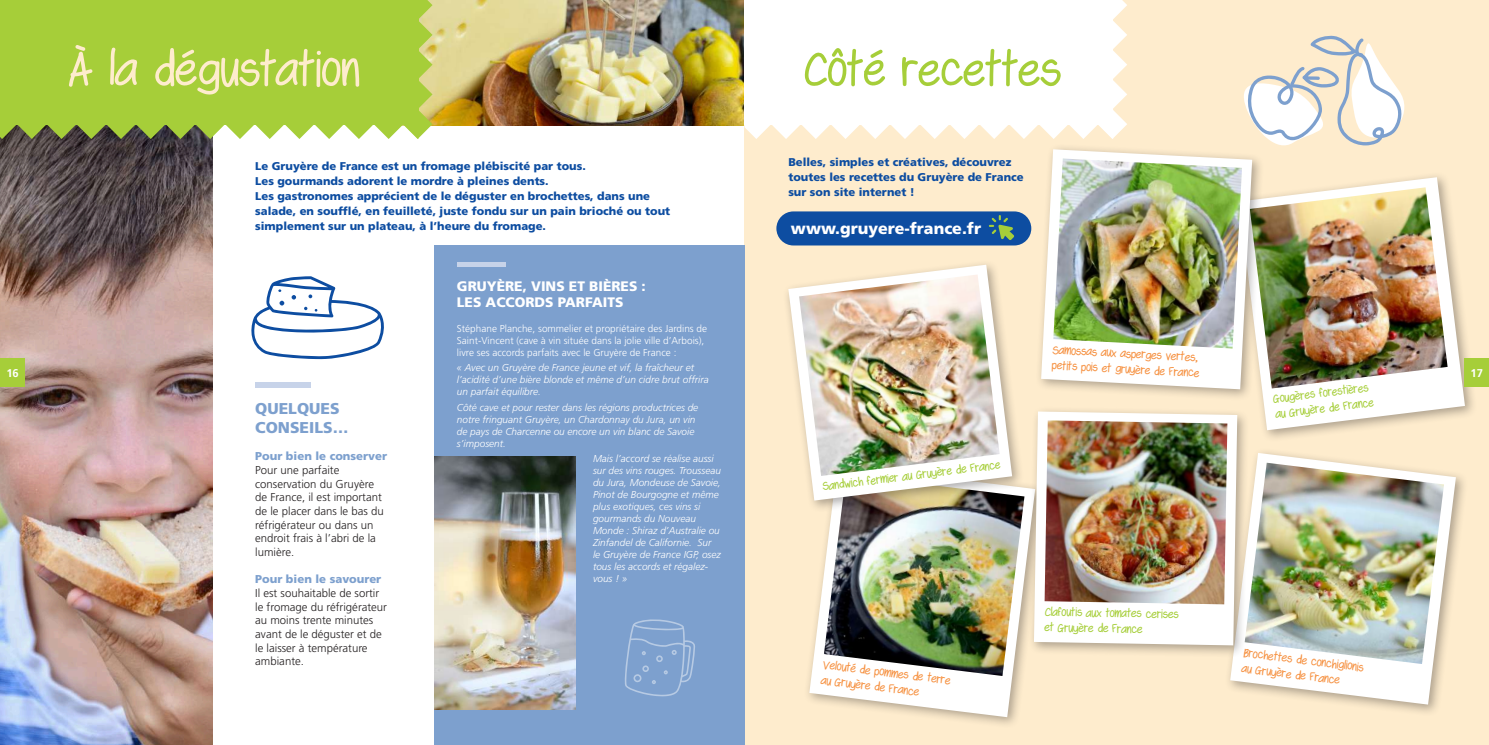
<style>
.page{position:relative;width:1489px;height:745px;background:#fff}
.page>*{position:absolute;margin:0;border:0;box-sizing:border-box;transform-origin:0 0}
.t1{font:51.75px "Swagger";letter-spacing:.01em;color:#feeccd}
.t2{font:51.75px "Swagger";letter-spacing:.01em;color:#a6ce39}
.t3{font:900 15.88px "Frutiger LT Std";color:#fff}
.t4{font:900 15.62px/18.8px "Frutiger LT Std";color:#7da0ce}
.t5{font:900 13.75px/16.5px "Frutiger LT Std";color:#fff}
.t6{font:12.88px/15.5px "Swagger";color:#f6903f}
.t7{font:12.88px/15.5px "Swagger";color:#a6ce39}
.t8{font:300 11.38px/13.6px "Frutiger LT Std";color:#231f20}
.t9{font:900 11.38px "Frutiger LT Std";color:#7da0ce}
.t10{font:900 11.25px/15px "Frutiger LT Std";color:#0d4da1}
.t11{font:700 11.25px "Frutiger LT Std";color:#fff}
.t12{font:italic 300 10px/12px "Frutiger LT Std";color:#fff}
.t13{font:300 10px/12px "Frutiger LT Std";color:#fff}
</style>
<div class="page">
<img style="left:432px;top:0;width:312px;height:125px">
<div style="left:744px;top:0;width:744px;height:744px;background:#feeccd"></div>
<img style="left:0;top:139px;width:212px;height:605px">
<div style="left:255px;top:382px;width:55px;height:5px;background:#c7d3e9"></div>
<div style="left:0;top:0;width:432px;height:139px;background:#a6ce39"></div>
<div style="left:434px;top:245px;width:310px;height:499px;background:#7da0ce"></div>
<div style="left:457px;top:262px;width:48px;height:5px;background:#c7d3e9"></div>
<img style="left:434px;top:456px;width:141px;height:253px">
<svg style="left:624px;top:619px;width:71px;height:77px"></svg>
<div style="left:1224px;top:447px;width:243px;height:269px;background:#231f20;opacity:.37"></div>
<svg style="left:1230px;top:452px;width:225px;height:252px"></svg>
<div style="left:804px;top:459px;width:243px;height:269px;background:#231f20;opacity:.37"></div>
<svg style="left:809px;top:675px;width:226px;height:41px;fill:#fff"></svg>
<div style="left:1233px;top:172px;width:243px;height:270px;background:#231f20;opacity:.37"></div>
<svg style="left:1450px;top:177px;width:14px;height:253px"></svg>
<img style="left:744px;top:0;width:706px;height:675px">
<svg style="left:251px;top:276px;width:133px;height:83px"></svg>
<div style="left:0;top:358px;width:24px;height:28px;background:#a6ce39"></div>
<div style="left:1464px;top:358px;width:24px;height:28px;background:#a6ce39"></div>
<h1 class="t1" style="left:66px;top:43px;width:293px">À la dégustation</h1>
<h1 class="t2" style="left:802px;top:43px;width:259px">Côté recettes</h1>
<p class="t10" style="left:255px;top:159px;width:416px">Le Gruyère de France est un fromage plébiscité par tous.<br>Les gourmands adorent le mordre à pleines dents.<br>Les gastronomes apprécient de le déguster en brochettes, dans une salade, en soufflé, en feuilleté, juste fondu sur un pain brioché ou tout simplement sur un plateau, à l’heure du fromage.</p>
<p class="t10" style="left:788px;top:155px;width:237px">Belles, simples et créatives, découvrez toutes les recettes du Gruyère de France sur son site internet !</p>
<h2 class="t3" style="left:791px;top:218px;width:192px">www.gruyere-france.fr</h2>
<h3 class="t5" style="left:457px;top:278px;width:190px">GRUYÈRE, VINS ET BIÈRES :<br>LES ACCORDS PARFAITS</h3>
<p class="t13" style="left:457px;top:322px;width:252px">Stéphane Planche, sommelier et propriétaire des Jardins de<br>Saint-Vincent (cave à vin située dans la jolie ville d’Arbois), livre ses accords parfaits avec le Gruyère de France :</p>
<p class="t12" style="left:457px;top:361px;width:253px">« Avec un Gruyère de France jeune et vif, la fraîcheur et l’acidité d’une bière blonde et même d’un cidre brut offrira un parfait équilibre.</p>
<p class="t12" style="left:457px;top:401px;width:243px">Côté cave et pour rester dans les régions productrices de notre fringuant Gruyère, un Chardonnay du Jura, un vin de pays de Charcenne ou encore un vin blanc de Savoie s’imposent.</p>
<p class="t12" style="left:593px;top:452px;width:129px">Mais l’accord se réalise aussi sur des vins rouges. Trousseau du Jura, Mondeuse de Savoie,<br>Pinot de Bourgogne et même plus exotiques, ces vins si gourmands du Nouveau<br>Monde : Shiraz d’Australie ou<br>Zinfandel de Californie. Sur le Gruyère de France IGP, osez tous les accords et régalez&shy;vous ! »</p>
<p class="t6" style="left:1052px;top:342px;width:149px;rotate:3deg">Samossas aux asperges vertes, petits pois et gruyère de France</p>
<p class="t11" style="left:6px;top:366px;width:14px">16</p>
<p class="t11" style="left:1470px;top:366px;width:14px">17</p>
<p class="t7" style="left:1272px;top:391px;width:100px;rotate:-7deg">Gougères forestières au Gruyère de France</p>
<h3 class="t4" style="left:255px;top:399px;width:95px">QUELQUES<br>CONSEILS…</h3>
<p class="t9" style="left:255px;top:449px;width:133px">Pour bien le conserver</p>
<p class="t8" style="left:255px;top:463px;width:130px">Pour une parfaite conservation du Gruyère de France, il est important de le placer dans le bas du réfrigérateur ou dans un endroit frais à l’abri de la lumière.</p>
<p class="t9" style="left:255px;top:572px;width:128px">Pour bien le savourer</p>
<p class="t8" style="left:255px;top:586px;width:133px">Il est souhaitable de sortir le fromage du réfrigérateur au moins trente minutes avant de le déguster et de le laisser à température ambiante.</p>
<p class="t7" style="left:821px;top:478px;width:180px;rotate:-7deg">Sandwich fermier au Gruyère de France</p>
<p class="t7" style="left:1044px;top:604px;width:135px;rotate:1deg">Clafoutis aux tomates cerises et Gruyère de France</p>
<p class="t6" style="left:1244px;top:645px;width:122px;rotate:7deg">Brochettes de conchiglionis au Gruyère de France</p>
<p class="t6" style="left:823px;top:656px;width:130px;rotate:7deg">Velouté de pommes de terre au Gruyère de France</p>
</div>
